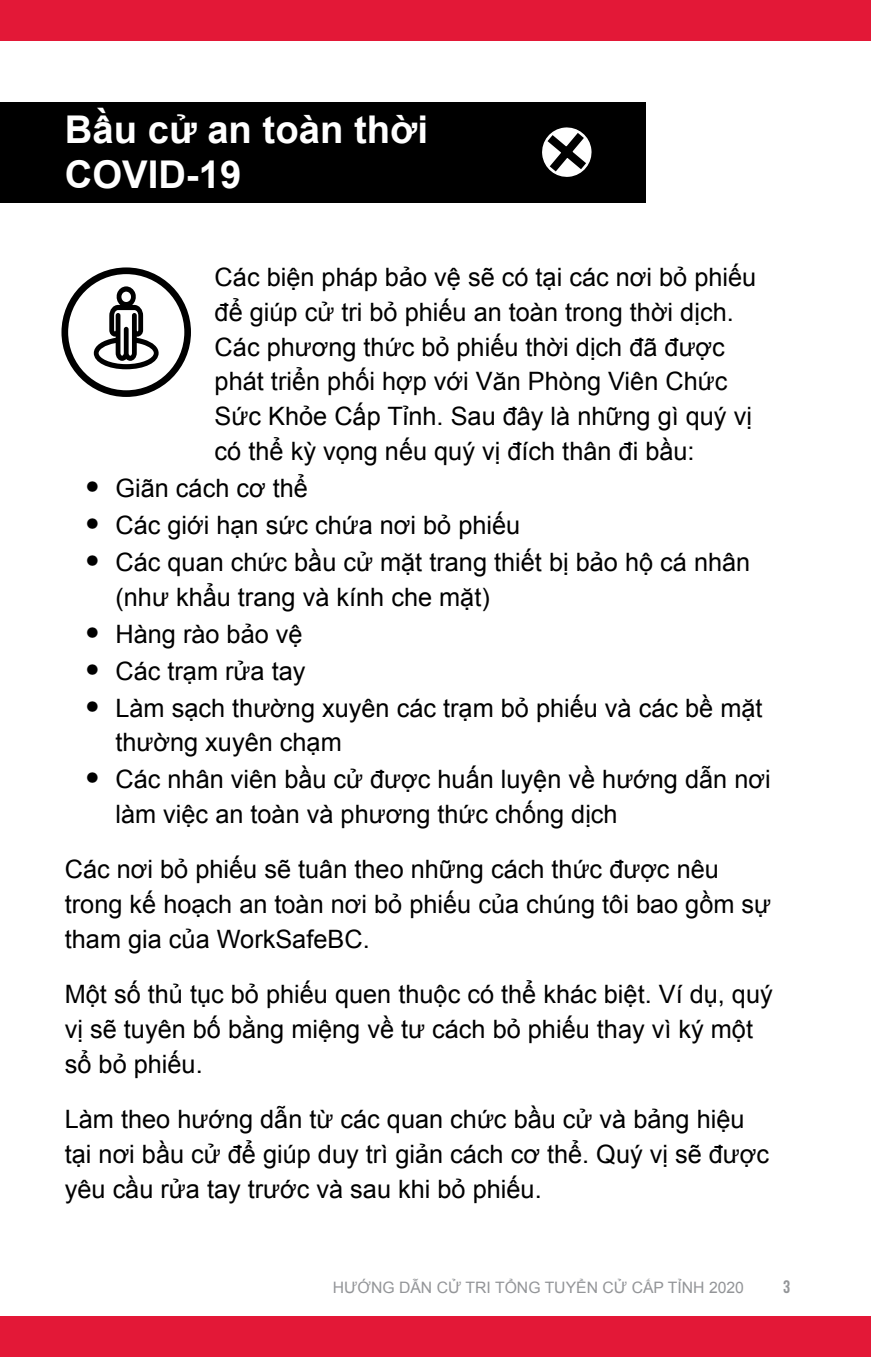
<style>
.page{position:relative;width:871px;height:1357px;background:#fff}
.page>*{position:absolute;margin:0;border:0;box-sizing:border-box;transform-origin:0 0}
.t1{font:700 38.25px/45.9px "Arial";color:#fff}
.t2{font:25.2px/34.9px "Arial";color:#000}
.t3{font:18px "Bebas Neue";color:#939598}
.t4{font:15.75px "Arial";color:#939598}
.s1{font-family:"Helvetica Neue LT Std";font-size:29.25px}
</style>
<div class="page">
<div style="left:0;top:0;width:871px;height:40px;background:#e31837"></div>
<div style="left:0;top:1316px;width:871px;height:41px;background:#e31837"></div>
<div style="left:0;top:102px;width:646px;height:100px;background:#000"></div>
<svg style="left:542px;top:127px;width:50px;height:50px"></svg>
<svg style="left:94px;top:286px;width:65px;height:83px"></svg>
<div style="left:61px;top:267px;width:130px;height:130px;border:7px solid #000;border-radius:50%"></div>
<h1 class="t1" style="left:65px;top:107px;width:365px">Bầu cử an toàn thời<br>COVID-19</h1>
<p class="t2" style="left:215px;top:260px;width:543px">Các biện pháp bảo vệ sẽ có tại các nơi bỏ phiếu để giúp cử tri bỏ phiếu an toàn trong thời dịch.<br>Các phương thức bỏ phiếu thời dịch đã được phát triển phối hợp với Văn Phòng Viên Chức Sức Khỏe Cấp Tỉnh. Sau đây là những gì quý vị có thể kỳ vọng nếu quý vị đích thân đi bầu:</p>
<p class="t2" style="left:85px;top:471px;width:224px"><span class="s1">•</span> Giãn cách cơ thể</p>
<p class="t2" style="left:85px;top:508px;width:437px"><span class="s1">•</span> Các giới hạn sức chứa nơi bỏ phiếu</p>
<p class="t2" style="left:115px;top:545px;width:636px;text-indent:-30px"><span class="s1">•</span> Các quan chức bầu cử mặt trang thiết bị bảo hộ cá nhân (như khẩu trang và kính che mặt)</p>
<p class="t2" style="left:85px;top:617px;width:219px"><span class="s1">•</span> Hàng rào bảo vệ</p>
<p class="t2" style="left:85px;top:653px;width:222px"><span class="s1">•</span> Các trạm rửa tay</p>
<p class="t2" style="left:115px;top:690px;width:648px;text-indent:-30px"><span class="s1">•</span> Làm sạch thường xuyên các trạm bỏ phiếu và các bề mặt thường xuyên chạm</p>
<p class="t2" style="left:115px;top:762px;width:657px;text-indent:-30px"><span class="s1">•</span> Các nhân viên bầu cử được huấn luyện về hướng dẫn nơi làm việc an toàn và phương thức chống dịch</p>
<p class="t2" style="left:65px;top:852px;width:708px">Các nơi bỏ phiếu sẽ tuân theo những cách thức được nêu trong kế hoạch an toàn nơi bỏ phiếu của chúng tôi bao gồm sự tham gia của WorkSafeBC.</p>
<p class="t2" style="left:65px;top:977px;width:709px">Một số thủ tục bỏ phiếu quen thuộc có thể khác biệt. Ví dụ, quý vị sẽ tuyên bố bằng miệng về tư cách bỏ phiếu thay vì ký một sổ bỏ phiếu.</p>
<p class="t2" style="left:65px;top:1102px;width:706px">Làm theo hướng dẫn từ các quan chức bầu cử và bảng hiệu tại nơi bầu cử để giúp duy trì giản cách cơ thể. Quý vị sẽ được yêu cầu rửa tay trước và sau khi bỏ phiếu.</p>
<p class="t4" style="left:333px;top:1277px;width:413px">HƯỚNG DẪN CỬ TRI TỔNG TUYỂN CỬ CẤP TỈNH 2020</p>
<p class="t3" style="left:783px;top:1277px;width:9px">3</p>
</div>
